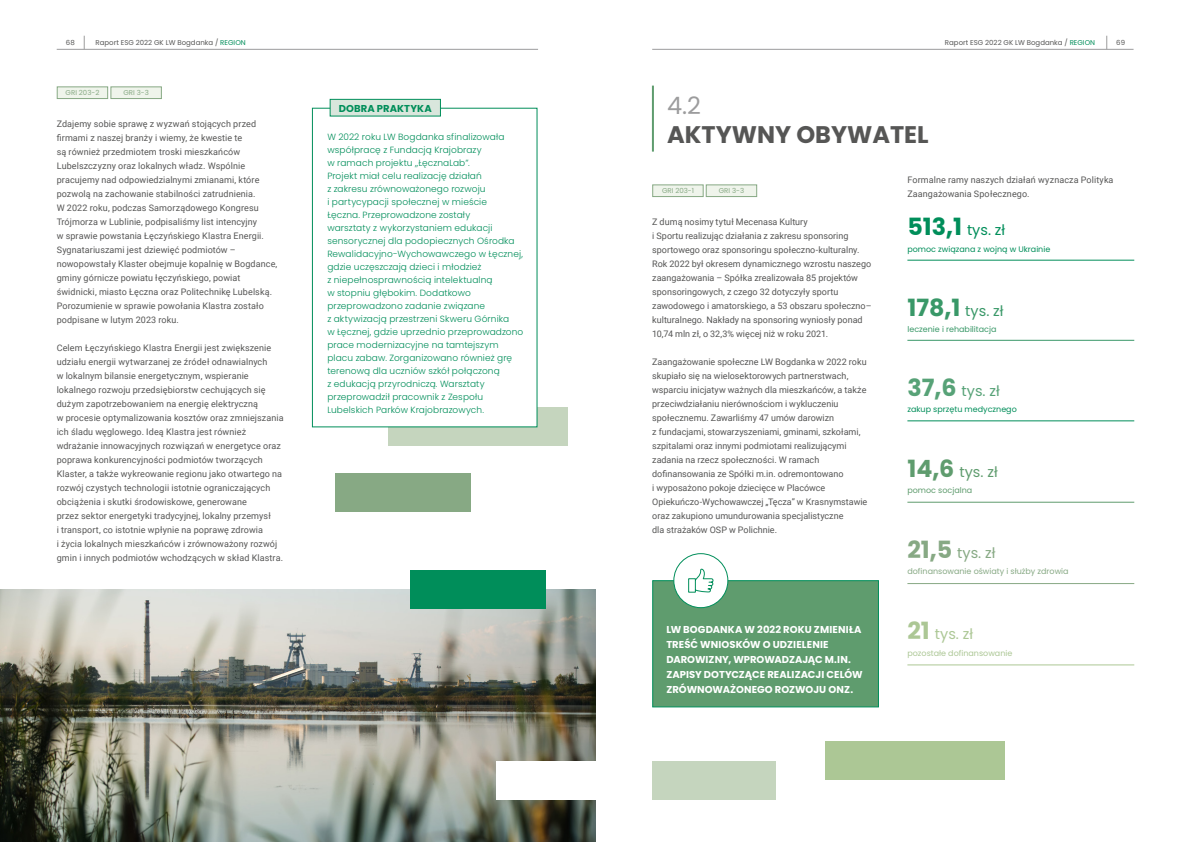
<style>
.page{position:relative;width:1191px;height:842px;background:#fff}
.page>*{position:absolute;margin:0;border:0;box-sizing:border-box;transform-origin:0 0}
.t1{font:700 24px "Poppins";color:#565655}
.t2{font:24px "Poppins";color:#9c9c9d}
.t3{font:14.5px "Poppins";color:#008e5a}
.t4{font:14.5px "Poppins";color:#399868}
.t5{font:14.5px "Poppins";color:#57a277}
.t6{font:14.5px "Poppins";color:#5f9c6e}
.t7{font:14.5px "Poppins";color:#87a984}
.t8{font:14.5px "Poppins";color:#acc795}
.t9{font:700 10px/15px "Poppins";letter-spacing:.005em;color:#fff}
.t10{font:700 10px "Poppins";letter-spacing:.015em;color:#008e5a}
.t11{font:9px/14px "Roboto";letter-spacing:.005em;color:#565655}
.t12{font:300 9px/13px "Poppins";letter-spacing:.01em;color:#008e5a}
.t13{font:8px "Poppins";color:#008e5a}
.t14{font:8px "Poppins";color:#87a984}
.t15{font:8px "Poppins";color:#acc795}
.t16{font:8px "Poppins";color:#399868}
.t17{font:8px "Poppins";color:#5f9c6e}
.t18{font:7px "Poppins";color:#565655}
.t19{font:7px "Poppins";color:#87a984}
.s1{color:#008e5a}
.s2{font-weight:700;font-size:23.7px}
</style>
<div class="page">
<div style="left:388px;top:407px;width:180px;height:39px;background:#c5d5be"></div>
<div style="left:335px;top:473px;width:136px;height:39px;background:#87a984"></div>
<div style="left:57px;top:86px;width:51px;height:13px;background:#eff4eb;border:1px solid #87a984"></div>
<div style="left:110px;top:86px;width:52px;height:13px;background:#eff4eb;border:1px solid #87a984"></div>
<div style="left:312px;top:108px;width:225px;height:319px;background:#fff;border:1px solid #008e5a"></div>
<div style="left:330px;top:99px;width:111px;height:18px;background:#d9e6dc;border:1px solid #008e5a"></div>
<hr style="left:652px;top:86px;width:2px;height:66px;background:#5f9c6e">
<div style="left:652px;top:184px;width:51px;height:13px;background:#eff4eb;border:1px solid #87a984"></div>
<div style="left:705px;top:184px;width:52px;height:13px;background:#eff4eb;border:1px solid #87a984"></div>
<div style="left:652px;top:580px;width:227px;height:127px;background:#5f9c6e;border:1px solid #008e5a"></div>
<div style="left:674px;top:554px;width:54px;height:54px;background:#fff;border-radius:50%"></div>
<div style="left:673px;top:553px;width:55px;height:55px;border:1px solid #008e5a;border-radius:50%"></div>
<svg style="left:688px;top:568px;width:26px;height:25px"></svg>
<img style="left:0;top:590px;width:595px;height:252px">
<div style="left:411px;top:570px;width:135px;height:38px;background:#008e5a"></div>
<hr style="left:907px;top:260px;width:227px;height:1px;background:#008e5a">
<hr style="left:907px;top:340px;width:227px;height:1px;background:#399868">
<hr style="left:907px;top:420px;width:227px;height:1px;background:#008e5a">
<hr style="left:907px;top:502px;width:227px;height:1px;background:#5f9c6e">
<hr style="left:907px;top:583px;width:227px;height:1px;background:#87a984">
<hr style="left:907px;top:664px;width:227px;height:1px;background:#acc795">
<div style="left:496px;top:761px;width:156px;height:38px;background:#fff"></div>
<div style="left:652px;top:761px;width:123px;height:38px;background:#c5d5be"></div>
<div style="left:825px;top:741px;width:180px;height:39px;background:#acc795"></div>
<hr style="left:57px;top:49px;width:481px;height:1px;background:#9c9c9d">
<hr style="left:652px;top:49px;width:481px;height:1px;background:#9c9c9d">
<svg style="left:84px;top:36px;width:1px;height:13px"></svg>
<svg style="left:1106px;top:36px;width:1px;height:13px"></svg>
<p class="t18" style="left:66px;top:39px;width:10px">68</p>
<p class="t18" style="left:96px;top:39px;width:152px">Raport ESG 2022 GK LW Bogdanka / <span class="s1">REGION</span></p>
<p class="t18" style="left:945px;top:39px;width:152px">Raport ESG 2022 GK LW Bogdanka / <span class="s1">REGION</span></p>
<p class="t18" style="left:1116px;top:39px;width:10px">69</p>
<p class="t19" style="left:66px;top:88px;width:35px">GRI 203-2</p>
<p class="t19" style="left:123px;top:88px;width:27px">GRI 3-3</p>
<p class="t11" style="left:57px;top:117px;width:222px">Zdajemy sobie sprawę z wyzwań stojących przed firmami z naszej branży i wiemy, że kwestie te<br>są również przedmiotem troski mieszkańców Lubelszczyzny oraz lokalnych władz. Wspólnie pracujemy nad odpowiedzialnymi zmianami, które pozwolą na zachowanie stabilności zatrudnienia.<br>W 2022 roku, podczas Samorządowego Kongresu Trójmorza w Lublinie, podpisaliśmy list intencyjny<br>w sprawie powstania Łęczyńskiego Klastra Energii.<br>Sygnatariuszami jest dziewięć podmiotów – nowopowstały Klaster obejmuje kopalnię w Bogdance, gminy górnicze powiatu łęczyńskiego, powiat świdnicki, miasto Łęczna oraz Politechnikę Lubelską.<br>Porozumienie w sprawie powołania Klastra zostało podpisane w lutym 2023 roku.</p>
<p class="t11" style="left:57px;top:341px;width:228px">Celem Łęczyńskiego Klastra Energii jest zwiększenie udziału energii wytwarzanej ze źródeł odnawialnych<br>w lokalnym bilansie energetycznym, wspieranie lokalnego rozwoju przedsiębiorstw cechujących się dużym zapotrzebowaniem na energię elektryczną<br>w procesie optymalizowania kosztów oraz zmniejszania ich śladu węglowego. Ideą Klastra jest również wdrażanie innowacyjnych rozwiązań w energetyce oraz poprawa konkurencyjności podmiotów tworzących Klaster, a także wykreowanie regionu jako otwartego na rozwój czystych technologii istotnie ograniczających obciążenia i skutki środowiskowe, generowane<br>przez sektor energetyki tradycyjnej, lokalny przemysł<br>i transport, co istotnie wpłynie na poprawę zdrowia<br>i życia lokalnych mieszkańców i zrównoważony rozwój gmin i innych podmiotów wchodzących w skład Klastra.</p>
<p class="t10" style="left:339px;top:103px;width:94px">DOBRA PRAKTYKA</p>
<h1 class="t2" style="left:667px;top:92px;width:35px">4.2</h1>
<h1 class="t1" style="left:667px;top:121px;width:263px">AKTYWNY OBYWATEL</h1>
<p class="t12" style="left:327px;top:131px;width:197px">W 2022 roku LW Bogdanka sfinalizowała współpracę z Fundacją Krajobrazy<br>w ramach projektu „ŁęcznaLab”.<br>Projekt miał celu realizację działań<br>z zakresu zrównoważonego rozwoju<br>i partycypacji społecznej w mieście<br>Łęczna. Przeprowadzone zostały<br>warsztaty z wykorzystaniem edukacji sensorycznej dla podopiecznych Ośrodka Rewalidacyjno-Wychowawczego w Łęcznej, gdzie uczęszczają dzieci i młodzież<br>z niepełnosprawnością intelektualną<br>w stopniu głębokim. Dodatkowo przeprowadzono zadanie związane<br>z aktywizacją przestrzeni Skweru Górnika<br>w Łęcznej, gdzie uprzednio przeprowadzono prace modernizacyjne na tamtejszym placu zabaw. Zorganizowano również grę terenową dla uczniów szkół połączoną<br>z edukacją przyrodniczą. Warsztaty przeprowadził pracownik z Zespołu Lubelskich Parków Krajobrazowych.</p>
<p class="t11" style="left:907px;top:173px;width:207px">Formalne ramy naszych działań wyznacza Polityka<br>Zaangażowania Społecznego.</p>
<h2 class="t3" style="left:907px;top:222px;width:99px"><span class="s2">513,1</span> tys. zł</h2>
<p class="t13" style="left:907px;top:244px;width:144px">pomoc związana z wojną w Ukrainie</p>
<p class="t19" style="left:662px;top:186px;width:33px">GRI 203-1</p>
<p class="t19" style="left:719px;top:186px;width:27px">GRI 3-3</p>
<p class="t11" style="left:652px;top:215px;width:221px">Z dumą nosimy tytuł Mecenasa Kultury<br>i Sportu realizując działania z zakresu sponsoring sportowego oraz sponsoringu społeczno-kulturalny.<br>Rok 2022 był okresem dynamicznego wzrostu naszego zaangażowania – Spółka zrealizowała 85 projektów sponsoringowych, z czego 32 dotyczyły sportu zawodowego i amatorskiego, a 53 obszaru społeczno– kulturalnego. Nakłady na sponsoring wyniosły ponad 10,74 mln zł, o 32,3% więcej niż w roku 2021.</p>
<p class="t11" style="left:652px;top:355px;width:217px">Zaangażowanie społeczne LW Bogdanka w 2022 roku skupiało się na wielosektorowych partnerstwach, wsparciu inicjatyw ważnych dla mieszkańców, a także przeciwdziałaniu nierównościom i wykluczeniu społecznemu. Zawarliśmy 47 umów darowizn<br>z fundacjami, stowarzyszeniami, gminami, szkołami, szpitalami oraz innymi podmiotami realizującymi zadania na rzecz społeczności. W ramach dofinansowania ze Spółki m.in. odremontowano<br>i wyposażono pokoje dziecięce w Placówce<br>Opiekuń czo-Wychowawczej „Tęcza” w Krasnymstawie oraz zakupiono umundurowania specjalistyczne<br>dla strażaków OSP w Polichnie.</p>
<h2 class="t4" style="left:907px;top:302px;width:98px"><span class="s2">178,1</span> tys. zł</h2>
<p class="t16" style="left:907px;top:324px;width:91px">leczenie i rehabilitacja</p>
<h2 class="t5" style="left:907px;top:382px;width:94px"><span class="s2">37,6</span> tys. zł</h2>
<p class="t13" style="left:907px;top:405px;width:111px">zakup sprzętu medycznego</p>
<h2 class="t6" style="left:907px;top:463px;width:92px"><span class="s2">14,6</span> tys. zł</h2>
<p class="t17" style="left:907px;top:485px;width:66px">pomoc socjalna</p>
<p class="t9" style="left:666px;top:622px;width:198px">LW BOGDANKA W 2022 ROKU ZMIENIŁA<br>TREŚĆ WNIOSKÓW O UDZIELENIE<br>DAROWIZNY, WPROWADZAJĄC M.IN.<br>ZAPISY DOTYCZĄCE REALIZACJI CELÓW<br>ZRÓWNOWAŻONEGO ROZWOJU ONZ.</p>
<h2 class="t7" style="left:907px;top:544px;width:90px"><span class="s2">21,5</span> tys. zł</h2>
<p class="t14" style="left:907px;top:567px;width:163px">dofinansowanie oświaty i służby zdrowia</p>
<h2 class="t8" style="left:907px;top:626px;width:67px"><span class="s2">21</span> tys. zł</h2>
<p class="t15" style="left:907px;top:648px;width:106px">pozostałe dofinansowanie</p>
</div>
